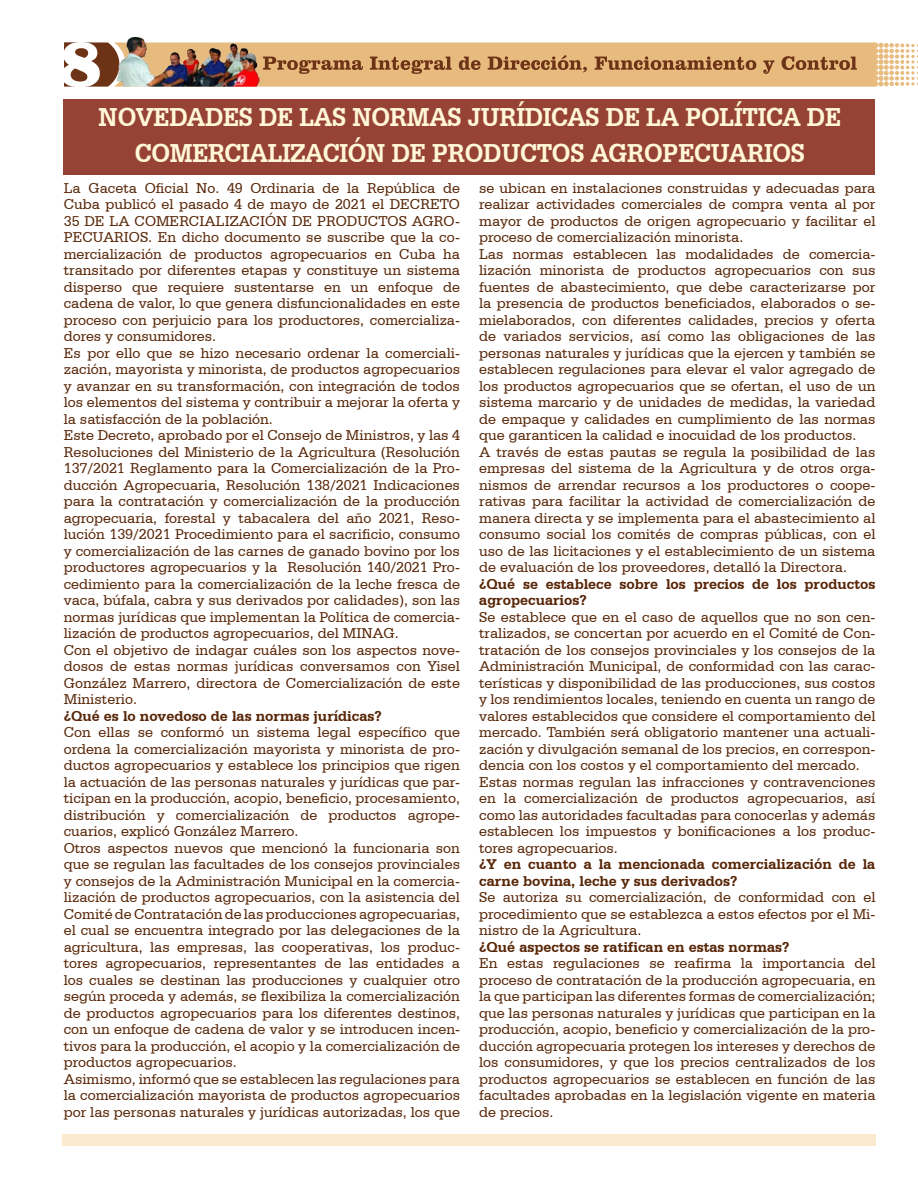
<style>
.page{position:relative;width:918px;height:1188px;background:#fff}
.page>*{position:absolute;margin:0;border:0;box-sizing:border-box;transform-origin:0 0}
.t1{font:700 27.3px "Serifa BT";letter-spacing:-.01em;color:#fff7d7;scale:.9 1}
.t2{font:15px/16.5px "Serifa BT";color:#582607}
.t3{font:700 15px/16.5px "Serifa BT";color:#582607}
</style>
<div class="page">
<svg style="left:64px;top:42px;width:854px;height:45px;background:#d8ad7a"></svg>
<img style="left:114px;top:36px;width:146px;height:51px">
<div style="left:63px;top:1134px;width:813px;height:11px;background:#fceacf"></div>
<div style="left:64px;top:99px;width:811px;height:75px;background:#964335"></div>
<h1 class="t1" style="left:99px;top:100px;width:20px">novedades</h1>
<h1 class="t1" style="left:259px;top:100px;width:63px">de las</h1>
<h1 class="t1" style="left:352px;top:100px;width:21px">normas</h1>
<h1 class="t1" style="left:468px;top:100px;width:81px">jurídicas</h1>
<h1 class="t1" style="left:606px;top:100px;width:169px">de la Política</h1>
<h1 class="t1" style="left:807px;top:100px;width:20px">de</h1>
<h1 class="t1" style="left:135px;top:136px;width:37px">Comercialización</h1>
<h1 class="t1" style="left:392px;top:136px;width:65px">de productos</h1>
<h1 class="t1" style="left:591px;top:136px;width:60px">agropecuarios</h1>
<p class="t2" style="left:64px;top:180px;width:398px">La Gaceta Oficial No. 49 Ordinaria de la República de Cuba publicó el pasado 4 de mayo de 2021 el DECRETO 35 DE LA COMERCIALIZACIÓN DE PRODUCTOS AGRO-PECUARIOS. En dicho documento se suscribe que la co&shy;mercialización de productos agropecuarios en Cuba ha transitado por diferentes etapas y constituye un sistema disperso que requiere sustentarse en un enfoque de cadena de valor, lo que genera disfuncionalidades en este proceso con perjuicio para los productores, comercializa&shy;dores y consumidores.<br>Es por ello que se hizo necesario ordenar la comerciali&shy;zación, mayorista y minorista, de productos agropecuarios y avanzar en su transformación, con integración de todos los elementos del sistema y contribuir a mejorar la oferta y la satisfacción de la población.<br>Este Decreto, aprobado por el Consejo de Ministros, y las 4<br>Resoluciones del Ministerio de la Agricultura (Resolución 137/2021 Reglamento para la Comercialización de la Pro&shy;ducción Agropecuaria, Resolución 138/2021 Indicaciones para la contratación y comercialización de la producción agropecuaria, forestal y tabacalera del año 2021, Reso&shy;lución 139/2021 Procedimiento para el sacrificio, consumo y comercialización de las carnes de ganado bovino por los productores agropecuarios y la Resolución 140/2021 Pro&shy;cedimiento para la comercialización de la leche fresca de vaca, búfala, cabra y sus derivados por calidades), son las normas jurídicas que implementan la Política de comercia&shy;lización de productos agropecuarios, del MINAG.<br>Con el objetivo de indagar cuáles son los aspectos nove&shy;dosos de estas normas jurídicas conversamos con Yisel González Marrero, directora de Comercialización de este Ministerio.</p>
<p class="t3" style="left:64px;top:707px;width:320px">¿Qué es lo novedoso de las normas jurídicas?</p>
<p class="t2" style="left:64px;top:724px;width:398px">Con ellas se conformó un sistema legal específico que ordena la comercialización mayorista y minorista de pro&shy;ductos agropecuarios y establece los principios que rigen la actuación de las personas naturales y jurídicas que par&shy;ticipan en la producción, acopio, beneficio, procesamiento, distribución y comercialización de productos agrope&shy;cuarios, explicó González Marrero.<br>Otros aspectos nuevos que mencionó la funcionaria son que se regulan las facultades de los consejos provinciales y consejos de la Administración Municipal en la comercia&shy;lización de productos agropecuarios, con la asistencia del Comité de Contratación de las producciones agropecuarias, el cual se encuentra integrado por las delegaciones de la agricultura, las empresas, las cooperativas, los produc&shy;tores agropecuarios, representantes de las entidades a los cuales se destinan las producciones y cualquier otro según proceda y además, se flexibiliza la comercialización de productos agropecuarios para los diferentes destinos, con un enfoque de cadena de valor y se introducen incen&shy;tivos para la producción, el acopio y la comercialización de productos agropecuarios.<br>Asimismo, informó que se establecen las regulaciones para la comercialización mayorista de productos agropecuarios por las personas naturales y jurídicas autorizadas, los que</p>
<p class="t2" style="left:479px;top:180px;width:398px">se ubican en instalaciones construidas y adecuadas para realizar actividades comerciales de compra venta al por mayor de productos de origen agropecuario y facilitar el proceso de comercialización minorista.<br>Las normas establecen las modalidades de comercia&shy;lización minorista de productos agropecuarios con sus fuentes de abastecimiento, que debe caracterizarse por la presencia de productos beneficiados, elaborados o se&shy;mielaborados, con diferentes calidades, precios y oferta de variados servicios, así como las obligaciones de las personas naturales y jurídicas que la ejercen y también se establecen regulaciones para elevar el valor agregado de los productos agropecuarios que se ofertan, el uso de un sistema marcario y de unidades de medidas, la variedad de empaque y calidades en cumplimiento de las normas que garanticen la calidad e inocuidad de los productos.<br>A través de estas pautas se regula la posibilidad de las empresas del sistema de la Agricultura y de otros orga&shy;nismos de arrendar recursos a los productores o coope&shy;rativas para facilitar la actividad de comercialización de manera directa y se implementa para el abastecimiento al consumo social los comités de compras públicas, con el uso de las licitaciones y el establecimiento de un sistema de evaluación de los proveedores, detalló la Directora.</p>
<p class="t3" style="left:479px;top:575px;width:398px">¿Qué se establece sobre los precios de los productos agropecuarios?</p>
<p class="t2" style="left:479px;top:609px;width:398px">Se establece que en el caso de aquellos que no son cen&shy;tralizados, se concertan por acuerdo en el Comité de Con&shy;tratación de los consejos provinciales y los consejos de la Administración Municipal, de conformidad con las carac&shy;terísticas y disponibilidad de las producciones, sus costos y los rendimientos locales, teniendo en cuenta un rango de valores establecidos que considere el comportamiento del mercado. También será obligatorio mantener una actuali&shy;zación y divulgación semanal de los precios, en correspon&shy;dencia con los costos y el comportamiento del mercado.<br>Estas normas regulan las infracciones y contravenciones en la comercialización de productos agropecuarios, así como las autoridades facultadas para conocerlas y además establecen los impuestos y bonificaciones a los produc&shy;tores agropecuarios.</p>
<p class="t3" style="left:479px;top:856px;width:398px">¿Y en cuanto a la mencionada comercialización de la carne bovina, leche y sus derivados?</p>
<p class="t2" style="left:479px;top:889px;width:398px;text-align:justify">Se autoriza su comercialización, de conformidad con el procedimiento que se establezca a estos efectos por el Mi&shy;nistro de la Agricultura.</p>
<p class="t3" style="left:479px;top:938px;width:312px">¿Qué aspectos se ratifican en estas normas?</p>
<p class="t2" style="left:479px;top:955px;width:398px;text-align:justify">En estas regulaciones se reafirma la importancia del proceso de contratación de la producción agropecuaria, en la que participan las diferentes formas de comercialización; que las personas naturales y jurídicas que participan en la producción, acopio, beneficio y comercialización de la pro&shy;ducción agropecuaria protegen los intereses y derechos de los consumidores, y que los precios centralizados de los productos agropecuarios se establecen en función de las facultades aprobadas en la legislación vigente en materia de precios.</p>
</div>
